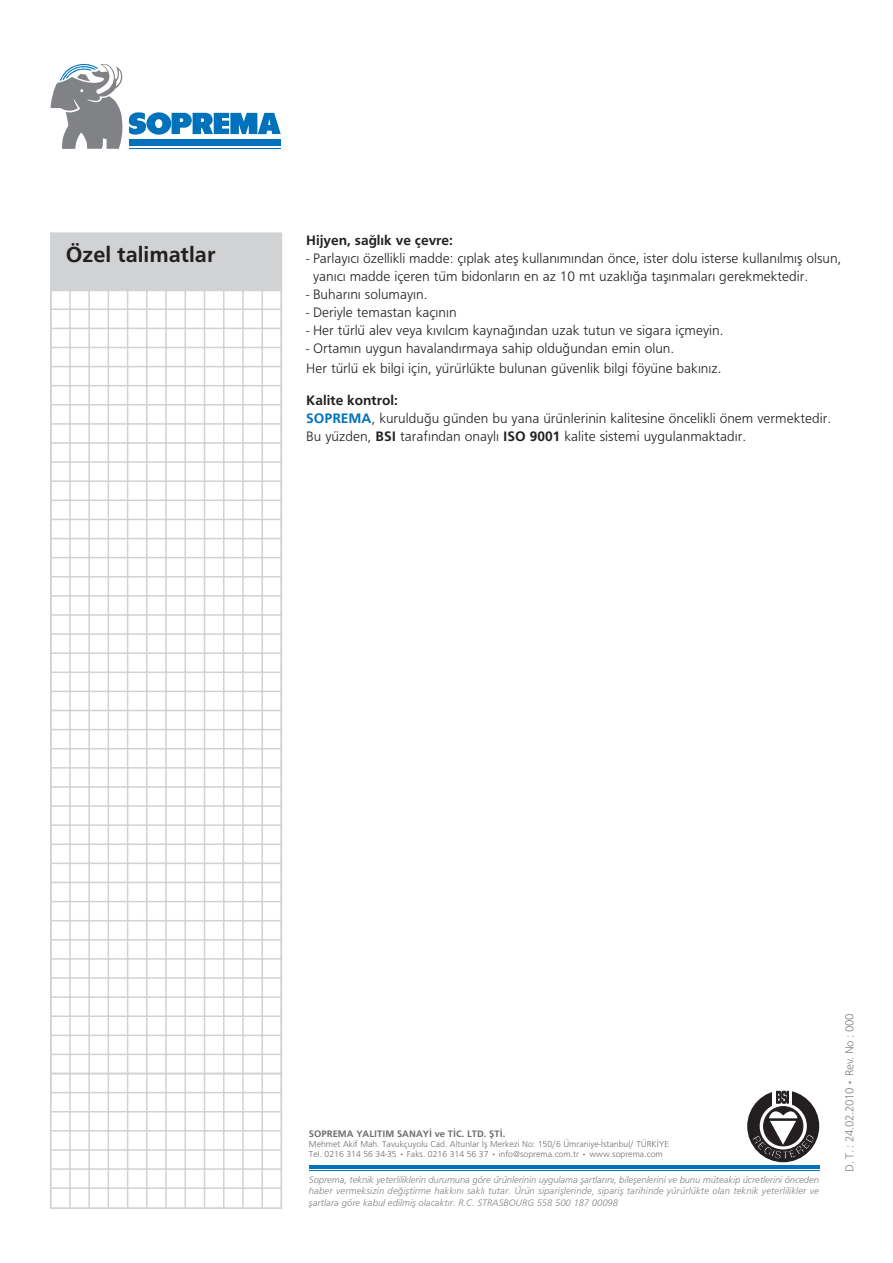
<style>
.page{position:relative;width:893px;height:1263px;background:#fff}
.page>*{position:absolute;margin:0;border:0;box-sizing:border-box;transform-origin:0 0}
.t1{font:700 22.5px "Frugal";color:#231f20}
.t2{font:14.25px/18px "Frugal";color:#231f20}
.t3{font:700 14.25px "Frugal";color:#231f20}
.t4{font:12px "Frugal";letter-spacing:-.035em;color:#808285}
.t5{font:italic 9.75px/11.2px "Frugal";color:#808285;text-align:justify}
.t6{font:700 9.75px "Frugal";color:#6c6d70}
.t7{font:9px/10.5px "Frugal";color:#6c6d70}
.s1{font-weight:700}
.s2{font-weight:700;color:#0072bc}
</style>
<div class="page">
<svg style="left:53px;top:235px;width:226px;height:971px"></svg>
<div style="left:50px;top:232px;width:232px;height:977px;border:2px solid #d1d2d4"></div>
<hr style="left:309px;top:1165px;width:511px;height:3px;background:#0072bc">
<hr style="left:309px;top:1170px;width:511px;height:1px;background:#0072bc">
<div style="left:747px;top:1090px;width:72px;height:72px;background:#231f20;border-radius:50%"></div>
<svg style="left:751px;top:1090px;width:64px;height:69px"></svg>
<svg style="left:51px;top:63px;width:230px;height:86px"></svg>
<h1 class="t1" style="left:66px;top:246px;width:151px">Özel talimatlar</h1>
<p class="t3" style="left:306px;top:234px;width:148px">Hijyen, sa¤l›k ve çevre:</p>
<p class="t2" style="left:313px;top:250px;width:530px;text-indent:-7px">- Parlay›c› özellikli madde: ç›plak atefl kullan›m›ndan önce, ister dolu isterse kullan›lm›fl olsun, yan›c› madde içeren tüm bidonlar›n en az 10 mt uzakl›¤a tafl›nmalar› gerekmektedir.</p>
<p class="t2" style="left:306px;top:286px;width:123px">- Buhar›n› solumay›n.</p>
<p class="t2" style="left:306px;top:304px;width:152px">- Deriyle temastan kaç›n›n</p>
<p class="t2" style="left:306px;top:322px;width:419px">- Her türlü alev veya k›v›lc›m kayna¤›ndan uzak tutun ve sigara içmeyin.</p>
<p class="t2" style="left:306px;top:339px;width:417px;line-height:20.2px">- Ortam›n uygun havaland›rmaya sahip oldu¤undan emin olun.<br>Her türlü ek bilgi için, yürürlükte bulunan güvenlik bilgi föyüne bak›n›z.</p>
<p class="t2" style="left:306px;top:393px;width:526px"><span class="s1">Kalite kontrol:<br></span><span class="s2">SOPREMA</span>, kuruldu¤u günden bu yana ürünlerinin kalitesine öncelikli önem vermektedir.<br>Bu yüzden, <span class="s1">BSI</span> taraf›ndan onayl› <span class="s1">ISO 9001</span> kalite sistemi uygulanmaktad›r.</p>
<p class="t6" style="left:309px;top:1129px;width:198px">SOPREMA YALITIM SANAY‹ ve T‹C. LTD. fiT‹.</p>
<p class="t7" style="left:309px;top:1139px;width:361px">Mehmet Akif Mah. Tavukçuyolu Cad. Altunlar ‹fl Merkezi No: 150/6 Ümraniye-‹stanbul/ TÜRK‹YE<br>Tel. 0216 314 56 34-35 • Faks. 0216 314 56 37 • info@soprema.com.tr • www.soprema.com</p>
<p class="t5" style="left:309px;top:1175px;width:512px">Soprema, teknik yeterliliklerin durumuna göre ürünlerinin uygulama flartlar›n›, bileflenlerini ve bunu müteakip ücretlerini önceden haber vermeksizin de¤ifltirme hakk›n› sakl› tutar. Ürün siparifllerinde, siparifl tarihinde yürürlükte olan teknik yeterlilikler ve flartlara göre kabul edilmifl olacakt›r. R.C. STRASBOURG 558 500 187 00098</p>
<p class="t4" style="left:845px;top:1172px;width:160px;rotate:-90deg">D. T. : 24.02.2010 • Rev. No : 000</p>
</div>
